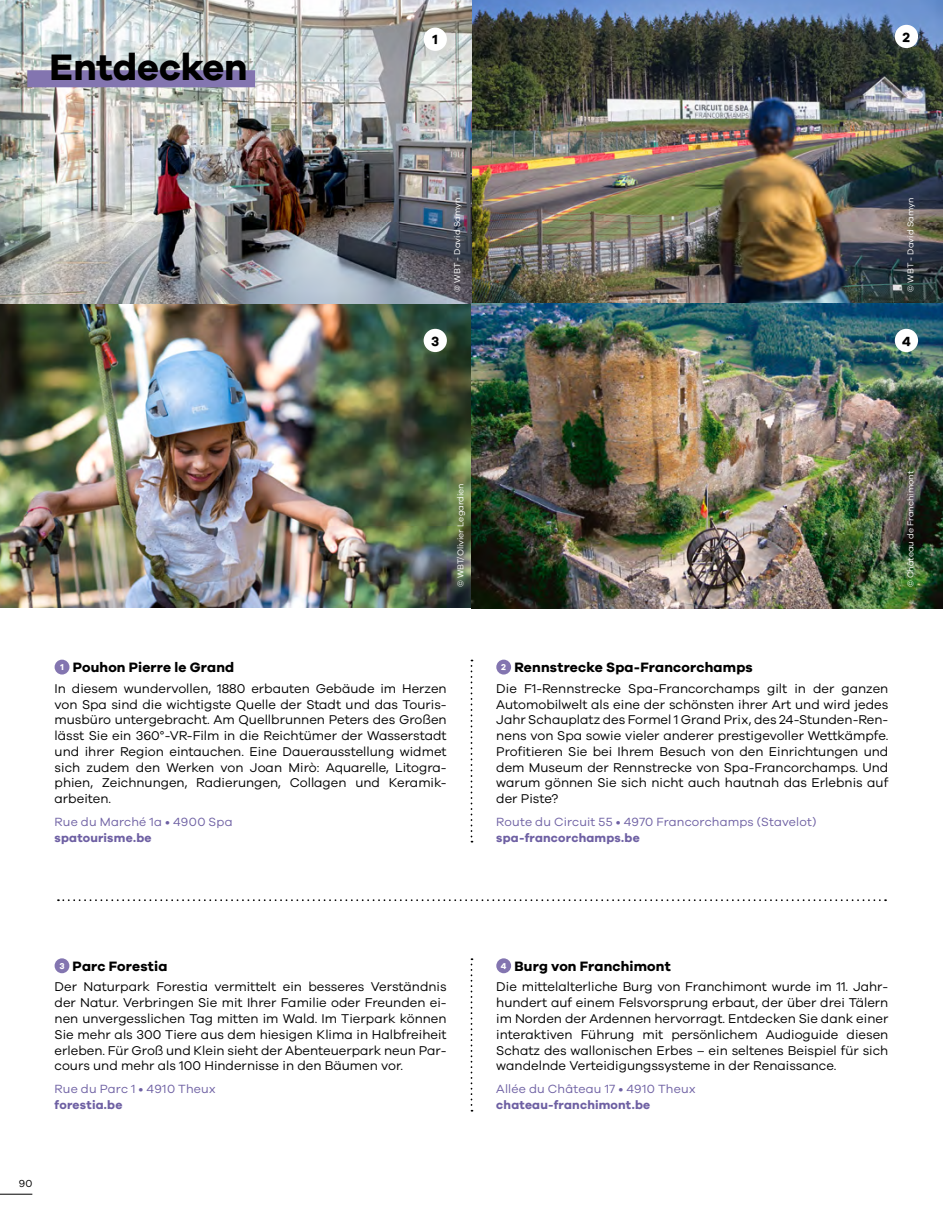
<style>
.page{position:relative;width:943px;height:1216px;background:#fff}
.page>*{position:absolute;margin:0;border:0;box-sizing:border-box;transform-origin:0 0}
.t1{font:700 37.98px "Galano Grotesque";letter-spacing:-.005em;color:#000}
.t2{font:700 14px "Galano Grotesque";letter-spacing:.01em;color:#000}
.t3{font:13.12px/15.8px "Galano Grotesque";color:#000;text-align:justify}
.t4{font:12.25px "Galano Grotesque";letter-spacing:.015em;color:#6e60a3}
.t5{font:700 12.25px "Galano Grotesque";letter-spacing:.015em;color:#6e60a3}
.t6{font:10.5px "Galano Grotesque";color:#000}
.t7{font:8.75px "Galano Grotesque";color:#fff}
.s1{font-size:8.92px;color:#fff}
</style>
<div class="page">
<img style="left:0;top:0;width:943px;height:608px">
<div style="left:423px;top:28px;width:24px;height:23px;background:#fff;border-radius:50%"></div>
<div style="left:423px;top:329px;width:24px;height:23px;background:#fff;border-radius:50%"></div>
<div style="left:894px;top:25px;width:24px;height:23px;background:#fff;border-radius:50%"></div>
<div style="left:894px;top:329px;width:24px;height:23px;background:#fff;border-radius:50%"></div>
<svg style="left:470px;top:958px;width:2px;height:153px"></svg>
<div style="left:55px;top:958px;width:14px;height:15px;background:#8375b0;border-radius:50%"></div>
<div style="left:496px;top:958px;width:15px;height:15px;background:#8375b0;border-radius:50%"></div>
<svg style="left:470px;top:659px;width:2px;height:183px"></svg>
<div style="left:55px;top:659px;width:14px;height:15px;background:#8375b0;border-radius:50%"></div>
<div style="left:496px;top:659px;width:15px;height:15px;background:#8375b0;border-radius:50%"></div>
<svg style="left:58px;top:899px;width:828px;height:2px"></svg>
<div style="left:27px;top:70px;width:228px;height:17px;background:#8375b0"></div>
<hr style="left:0;top:1193px;width:32px;height:1px;background:#000">
<h1 class="t1" style="left:50px;top:44px;width:199px">Entdecken</h1>
<p class="t7" style="left:452px;top:291px;width:95px;rotate:-90deg">© WBT - David Samyn</p>
<p class="t7" style="left:905px;top:291px;width:95px;rotate:-90deg">© WBT - David Samyn</p>
<p class="t7" style="left:455px;top:587px;width:106px;rotate:-90deg">© WBT/Olivier Legardien</p>
<p class="t2" style="left:60px;top:658px;width:175px"><span class="s1">1</span> Pouhon Pierre le Grand</p>
<p class="t3" style="left:55px;top:680px;width:393px">In diesem wundervollen, 1880 erbauten Gebäude im Herzen von Spa sind die wichtigste Quelle der Stadt und das Touris&shy;musbüro untergebracht. Am Quellbrunnen Peters des Großen lässt Sie ein 360°-VR-Film in die Reichtümer der Wasserstadt und ihrer Region eintauchen. Eine Dauerausstellung widmet sich zudem den Werken von Joan Mirò: Aquarelle, Litogra&shy;phien, Zeichnungen, Radierungen, Collagen und Keramik&shy;arbeiten.</p>
<p class="t4" style="left:55px;top:814px;width:179px">Rue du Marché 1a • 4900 Spa</p>
<p class="t5" style="left:55px;top:830px;width:98px">spatourisme.be</p>
<p class="t7" style="left:905px;top:587px;width:118px;rotate:-90deg">© Château de Franchimont</p>
<p class="t2" style="left:514px;top:658px;width:240px">Rennstrecke Spa-Francorchamps</p>
<p class="t3" style="left:496px;top:680px;width:393px">Die F1-Rennstrecke Spa-Francorchamps gilt in der ganzen Automobilwelt als eine der schönsten ihrer Art und wird jedes Jahr Schauplatz des Formel 1 Grand Prix, des 24-Stunden-Ren&shy;nens von Spa sowie vieler anderer prestigevoller Wettkämpfe.<br>Profitieren Sie bei Ihrem Besuch von den Einrichtungen und dem Museum der Rennstrecke von Spa-Francorchamps. Und warum gönnen Sie sich nicht auch hautnah das Erlebnis auf der Piste?</p>
<p class="t4" style="left:496px;top:814px;width:321px">Route du Circuit 55 • 4970 Francorchamps (Stavelot)</p>
<p class="t5" style="left:496px;top:830px;width:145px">spa-francorchamps.be</p>
<p class="t2" style="left:73px;top:957px;width:96px">Parc Forestia</p>
<p class="t3" style="left:55px;top:978px;width:393px">Der Naturpark Forestia vermittelt ein besseres Verständnis der Natur. Verbringen Sie mit Ihrer Familie oder Freunden ei&shy;nen unvergesslichen Tag mitten im Wald. Im Tierpark können Sie mehr als 300 Tiere aus dem hiesigen Klima in Halbfreiheit erleben. Für Groß und Klein sieht der Abenteuerpark neun Par&shy;cours und mehr als 100 Hindernisse in den Bäumen vor.</p>
<p class="t4" style="left:55px;top:1081px;width:163px">Rue du Parc 1 • 4910 Theux</p>
<p class="t5" style="left:55px;top:1097px;width:69px">forestia.be</p>
<p class="t6" style="left:19px;top:1177px;width:15px">90</p>
<p class="t2" style="left:514px;top:957px;width:158px">Burg von Franchimont</p>
<p class="t3" style="left:496px;top:978px;width:393px">Die mittelalterliche Burg von Franchimont wurde im 11. Jahr&shy;hundert auf einem Felsvorsprung erbaut, der über drei Tälern im Norden der Ardennen hervorragt. Entdecken Sie dank einer interaktiven Führung mit persönlichem Audioguide diesen Schatz des wallonischen Erbes – ein seltenes Beispiel für sich wandelnde Verteidigungssysteme in der Renaissance.</p>
<p class="t4" style="left:496px;top:1081px;width:201px">Allée du Château 17 • 4910 Theux</p>
<p class="t5" style="left:496px;top:1097px;width:155px">chateau-franchimont.be</p>
</div>
